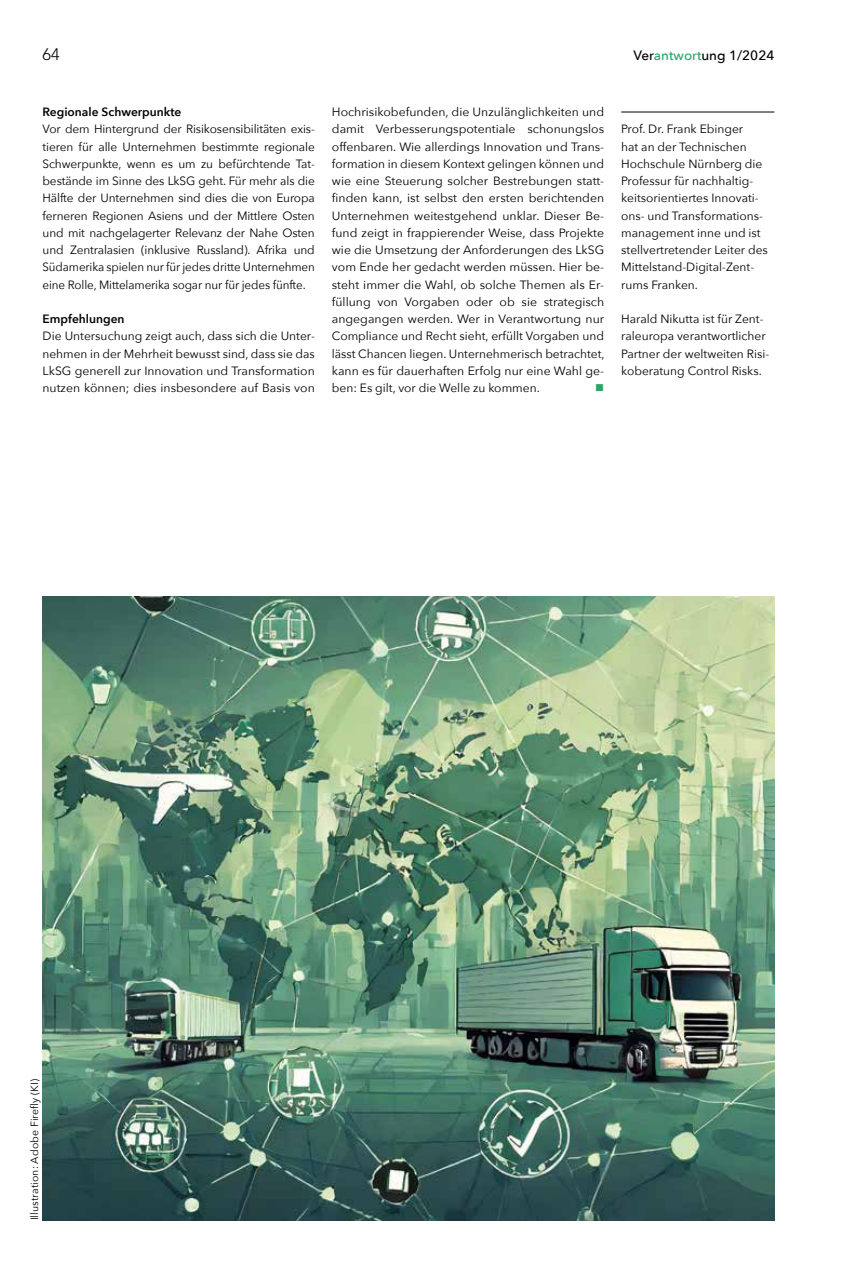
<style>
.page{position:relative;width:851px;height:1263px;background:#fff}
.page>*{position:absolute;margin:0;border:0;box-sizing:border-box;transform-origin:0 0}
.t1{font:300 16.5px "Avenir LT Std";color:#000}
.t2{font:500 13.5px "Avenir Next";color:#000}
.t3{font:12px/17.2px "Avenir Next";color:#000;text-align:justify}
.t4{font:600 12px "Avenir Next";color:#000}
.t5{font:12px "Wingdings";color:#2aa668}
.t6{font:10.5px "Avenir Next";letter-spacing:.01em;color:#000}
.s1{color:#2aa668}
</style>
<div class="page">
<img style="left:43px;top:596px;width:731px;height:624px">
<hr style="left:621px;top:112px;width:153px;height:1px;background:#000">
<h1 class="t1" style="left:43px;top:44px;width:19px">64</h1>
<p class="t2" style="left:633px;top:47px;width:142px">Ver<span class="s1">antwort</span>ung 1/2024</p>
<p class="t4" style="left:43px;top:105px;width:140px">Regionale Schwerpunkte</p>
<p class="t3" style="left:43px;top:121px;width:274px">Vor dem Hintergrund der Risikosensibilitäten exis&shy;tieren für alle Unternehmen bestimmte regionale Schwerpunkte, wenn es um zu befürchtende Tat&shy;bestände im Sinne des LkSG geht. Für mehr als die Hälfte der Unternehmen sind dies die von Europa ferneren Regionen Asiens und der Mittlere Osten und mit nachgelagerter Relevanz der Nahe Osten und Zentralasien (inklusive Russland). Afrika und Südamerika spielen nur für jedes dritte Unternehmen eine Rolle, Mittelamerika sogar nur für jedes fünfte.</p>
<p class="t4" style="left:43px;top:312px;width:84px">Empfehlungen</p>
<p class="t3" style="left:43px;top:328px;width:274px">Die Untersuchung zeigt auch, dass sich die Unter&shy;nehmen in der Mehrheit bewusst sind, dass sie das LkSG generell zur Innovation und Transformation nutzen können; dies insbesondere auf Basis von</p>
<p class="t3" style="left:332px;top:103px;width:274px">Hochrisikobefunden, die Unzulänglichkeiten und damit Verbesserungspotentiale schonungslos offenbaren. Wie allerdings Innovation und Trans&shy;formation in diesem Kontext gelingen können und wie eine Steuerung solcher Bestrebungen statt&shy;finden kann, ist selbst den ersten berichtenden Unternehmen weitestgehend unklar. Dieser Be&shy;fund zeigt in frappierender Weise, dass Projekte wie die Umsetzung der Anforderungen des LkSG vom Ende her gedacht werden müssen. Hier be&shy;steht immer die Wahl, ob solche Themen als Er&shy;füllung von Vorgaben oder ob sie strategisch angegangen werden. Wer in Verantwortung nur Compliance und Recht sieht, erfüllt Vorgaben und lässt Chancen liegen. Unternehmerisch betrachtet, kann es für dauerhaften Erfolg nur eine Wahl ge&shy;ben: Es gilt, vor die Welle zu kommen.</p>
<p class="t5" style="left:595px;top:381px;width:10px">■</p>
<p class="t3" style="left:621px;top:121px;width:148px;text-align:left">Prof. Dr. Frank Ebinger<br>hat an der Technischen<br>Hochschule Nürnberg die<br>Professur für nachhaltig&shy;keitsorientiertes Innovati&shy;ons- und Transformations&shy;management inne und ist stellvertretender Leiter des<br>Mittelstand-Digital-Zent&shy;rums Franken.</p>
<p class="t3" style="left:621px;top:310px;width:149px;text-align:left">Harald Nikutta ist für Zent&shy;raleuropa verantwortlicher<br>Partner der weltweiten Risi&shy;koberatung Control Risks.</p>
<p class="t6" style="left:28px;top:1220px;width:143px;rotate:-90deg">Illustration: Adobe Firefly (KI)</p>
</div>
